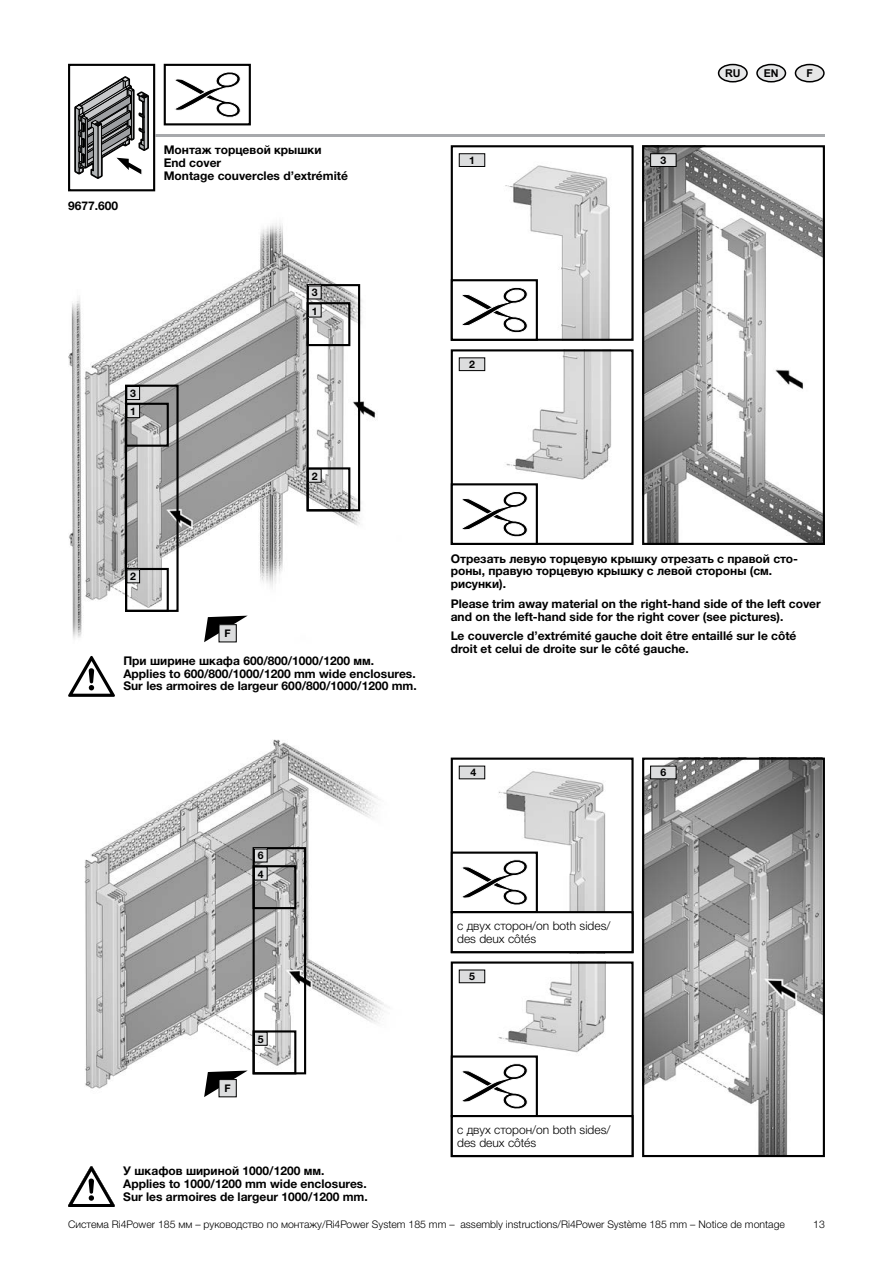
<style>
.page{position:relative;width:893px;height:1263px;background:#fff}
.page>*{position:absolute;margin:0;border:0;box-sizing:border-box;transform-origin:0 0}
.t1{font:700 12px/12.9px "Neue Helvetica For Rittal";color:#000}
.t2{font:300 12px/12.9px "Neue Helvetica For Rittal";color:#000}
.t3{font:700 10.8px "Arial";color:#000}
.t4{font:300 10.5px "Neue Helvetica For Rittal";color:#000}
.t5{font:700 10.5px/18px "Neue Helvetica For Rittal";color:#000}
</style>
<div class="page">
<svg style="left:74px;top:76px;width:75px;height:103px"></svg>
<div style="left:68px;top:64px;width:87px;height:127px;border:2px solid #000"></div>
<hr style="left:155px;top:134px;width:670px;height:3px;background:#a7a9ac">
<div style="left:757px;top:65px;width:28px;height:17px;background:#e6e7e8;border-radius:50%"></div>
<div style="left:756px;top:64px;width:30px;height:18px;border:2px solid #000;border-radius:50%"></div>
<div style="left:795px;top:65px;width:29px;height:17px;background:#e6e6e6;border-radius:50%"></div>
<div style="left:795px;top:64px;width:30px;height:18px;border:2px solid #000;border-radius:50%"></div>
<div style="left:719px;top:65px;width:28px;height:17px;background:#e6e7e8;border-radius:50%"></div>
<div style="left:718px;top:64px;width:30px;height:18px;border:2px solid #000;border-radius:50%"></div>
<img style="left:645px;top:148px;width:177px;height:394px">
<div style="left:642px;top:145px;width:183px;height:400px;border:2px solid #000"></div>
<div style="left:651px;top:154px;width:25px;height:12px;background:#dcddde"></div>
<div style="left:650px;top:153px;width:26px;height:14px;border:1px solid #000"></div>
<img style="left:645px;top:760px;width:177px;height:394px">
<div style="left:642px;top:757px;width:183px;height:400px;border:2px solid #000"></div>
<div style="left:651px;top:766px;width:25px;height:13px;background:#dcddde"></div>
<svg style="left:68px;top:1166px;width:47px;height:41px"></svg>
<img style="left:458px;top:153px;width:152px;height:185px">
<div style="left:451px;top:145px;width:183px;height:196px;border:2px solid #000"></div>
<div style="left:459px;top:154px;width:26px;height:12px;background:#dcddde"></div>
<div style="left:459px;top:153px;width:26px;height:14px;border:1px solid #000"></div>
<div style="left:452px;top:280px;width:85px;height:60px;background:#fff"></div>
<svg style="left:462px;top:287px;width:66px;height:46px"></svg>
<div style="left:451px;top:279px;width:87px;height:62px;border:2px solid #000"></div>
<img style="left:458px;top:352px;width:154px;height:128px">
<div style="left:451px;top:349px;width:183px;height:196px;border:2px solid #000"></div>
<div style="left:459px;top:358px;width:26px;height:13px;background:#dcddde"></div>
<div style="left:459px;top:358px;width:26px;height:13px;border:1px solid #000"></div>
<svg style="left:462px;top:491px;width:66px;height:46px"></svg>
<div style="left:451px;top:483px;width:87px;height:62px;border:2px solid #000"></div>
<svg style="left:175px;top:72px;width:66px;height:46px"></svg>
<div style="left:164px;top:64px;width:87px;height:61px;border:2px solid #000"></div>
<img style="left:458px;top:765px;width:148px;height:146px">
<div style="left:451px;top:757px;width:183px;height:196px;border:2px solid #000"></div>
<div style="left:459px;top:766px;width:26px;height:13px;background:#dcddde"></div>
<div style="left:459px;top:766px;width:26px;height:13px;border:1px solid #000"></div>
<div style="left:452px;top:853px;width:85px;height:59px;background:#fff"></div>
<svg style="left:462px;top:859px;width:66px;height:46px"></svg>
<div style="left:451px;top:851px;width:87px;height:62px;border:2px solid #000"></div>
<div style="left:451px;top:911px;width:183px;height:42px;border:2px solid #000"></div>
<img style="left:458px;top:964px;width:148px;height:89px">
<div style="left:451px;top:961px;width:183px;height:196px;border:2px solid #000"></div>
<div style="left:459px;top:970px;width:26px;height:13px;background:#dcddde"></div>
<div style="left:459px;top:970px;width:26px;height:13px;border:1px solid #000"></div>
<svg style="left:462px;top:1063px;width:66px;height:46px"></svg>
<div style="left:451px;top:1055px;width:87px;height:62px;border:2px solid #000"></div>
<div style="left:451px;top:1115px;width:183px;height:42px;border:2px solid #000"></div>
<img style="left:68px;top:223px;width:308px;height:420px">
<div style="left:125px;top:403px;width:44px;height:44px;border:2px solid #000"></div>
<div style="left:127px;top:405px;width:13px;height:13px;background:#dcddde"></div>
<div style="left:127px;top:404px;width:13px;height:14px;border:1px solid #000"></div>
<div style="left:125px;top:568px;width:44px;height:44px;border:2px solid #000"></div>
<div style="left:127px;top:570px;width:13px;height:13px;background:#dcddde"></div>
<div style="left:127px;top:569px;width:13px;height:14px;border:1px solid #000"></div>
<div style="left:125px;top:385px;width:54px;height:227px;border:2px solid #000"></div>
<div style="left:127px;top:386px;width:13px;height:14px;background:#dcddde"></div>
<div style="left:127px;top:386px;width:13px;height:14px;border:1px solid #000"></div>
<div style="left:307px;top:284px;width:53px;height:227px;border:2px solid #000"></div>
<div style="left:308px;top:286px;width:13px;height:13px;background:#dcddde"></div>
<div style="left:308px;top:286px;width:13px;height:13px;border:1px solid #000"></div>
<div style="left:307px;top:302px;width:43px;height:44px;border:2px solid #000"></div>
<div style="left:308px;top:304px;width:13px;height:13px;background:#dcddde"></div>
<div style="left:308px;top:304px;width:13px;height:13px;border:1px solid #000"></div>
<div style="left:307px;top:467px;width:43px;height:44px;border:2px solid #000"></div>
<div style="left:308px;top:469px;width:13px;height:13px;background:#dcddde"></div>
<div style="left:308px;top:469px;width:13px;height:14px;border:1px solid #000"></div>
<svg style="left:204px;top:616px;width:44px;height:26px"></svg>
<div style="left:219px;top:625px;width:17px;height:17px;background:#dcddde"></div>
<div style="left:219px;top:624px;width:18px;height:18px;border:1px solid #000"></div>
<img style="left:84px;top:739px;width:302px;height:359px">
<div style="left:253px;top:865px;width:43px;height:44px;border:2px solid #000"></div>
<div style="left:254px;top:867px;width:13px;height:13px;background:#dcddde"></div>
<div style="left:253px;top:1030px;width:43px;height:44px;border:2px solid #000"></div>
<div style="left:254px;top:1032px;width:13px;height:13px;background:#dcddde"></div>
<div style="left:254px;top:1032px;width:13px;height:13px;border:1px solid #000"></div>
<div style="left:253px;top:847px;width:53px;height:227px;border:2px solid #000"></div>
<div style="left:254px;top:849px;width:13px;height:13px;background:#dcddde"></div>
<div style="left:254px;top:849px;width:13px;height:13px;border:1px solid #000"></div>
<svg style="left:204px;top:1070px;width:44px;height:27px"></svg>
<div style="left:219px;top:1079px;width:17px;height:18px;background:#dcddde"></div>
<div style="left:219px;top:1079px;width:18px;height:18px;border:1px solid #000"></div>
<svg style="left:68px;top:656px;width:47px;height:40px"></svg>
<p class="t1" style="left:68px;top:199px;width:52px">9677.600</p>
<p class="t1" style="left:164px;top:144px;width:186px">Монтаж торцевой крышки<br>End cover<br>Montage couvercles d’extrémité</p>
<p class="t5" style="left:660px;top:151px;width:7px">3</p>
<p class="t5" style="left:469px;top:151px;width:7px">1</p>
<p class="t5" style="left:130px;top:384px;width:7px">3</p>
<p class="t5" style="left:130px;top:402px;width:7px">1</p>
<p class="t5" style="left:312px;top:284px;width:7px">3<br>1</p>
<p class="t5" style="left:312px;top:467px;width:7px">2</p>
<p class="t5" style="left:469px;top:355px;width:7px">2</p>
<p class="t3" style="left:725px;top:66px;width:17px">RU</p>
<p class="t3" style="left:764px;top:66px;width:17px">EN</p>
<p class="t3" style="left:807px;top:66px;width:8px">F</p>
<p class="t5" style="left:130px;top:567px;width:7px">2</p>
<p class="t5" style="left:225px;top:624px;width:8px">F</p>
<p class="t1" style="left:123px;top:654px;width:295px">При ширине шкафа 600/800/1000/1200 мм.<br>Applies to 600/800/1000/1200 mm wide enclosures.<br>Sur les armoires de largeur 600/800/1000/1200 mm.</p>
<p class="t5" style="left:258px;top:847px;width:7px">6</p>
<p class="t5" style="left:258px;top:865px;width:7px">4</p>
<p class="t5" style="left:225px;top:1079px;width:8px">F</p>
<p class="t5" style="left:258px;top:1030px;width:7px">5</p>
<p class="t1" style="left:123px;top:1164px;width:246px">У шкафов шириной 1000/1200 мм.<br>Applies to 1000/1200 mm wide enclosures.<br>Sur les armoires de largeur 1000/1200 mm.</p>
<p class="t1" style="left:451px;top:552px;width:349px">Отрезать левую торцевую крышку отрезать с правой сто&shy;роны, правую торцевую крышку с левой стороны (см. рисунки).</p>
<p class="t1" style="left:451px;top:597px;width:372px">Please trim away material on the right-hand side of the left cover and on the left-hand side for the right cover (see pictures).</p>
<p class="t1" style="left:451px;top:629px;width:347px">Le couvercle d’extrémité gauche doit être entaillé sur le côté droit et celui de droite sur le côté gauche.</p>
<p class="t5" style="left:471px;top:764px;width:7px">4</p>
<p class="t5" style="left:660px;top:764px;width:7px">6</p>
<p class="t2" style="left:457px;top:919px;width:155px">с двух сторон/on both sides/ des deux côtés</p>
<p class="t5" style="left:469px;top:967px;width:7px">5</p>
<p class="t2" style="left:457px;top:1123px;width:155px">с двух сторон/on both sides/ des deux côtés</p>
<p class="t4" style="left:68px;top:1218px;width:718px">Система Ri4Power 185 мм – руководство по монтажу/Ri4Power System 185 mm – assembly instructions/Ri4Power Système 185 mm – Notice de montage</p>
<p class="t4" style="left:813px;top:1218px;width:13px">13</p>
</div>
